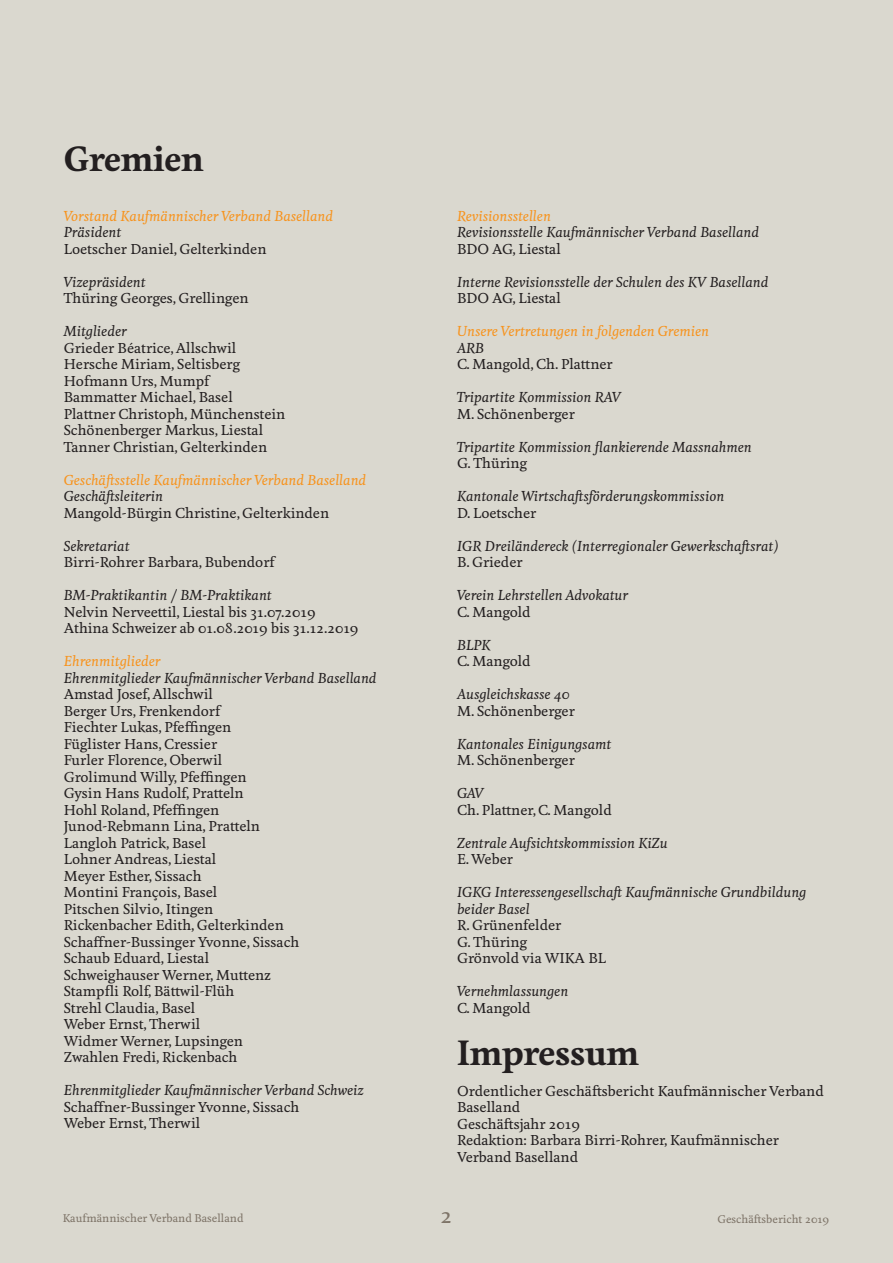
<style>
.page{position:relative;width:893px;height:1263px;background:#dad8cf}
.page>*{position:absolute;margin:0;border:0;box-sizing:border-box;transform-origin:0 0}
.t1{font:700 33px "Feijoa";letter-spacing:-.01em;color:#231f20}
.t2{font:500 21px "Feijoa";color:#7e7468}
.t3{font:500 13.5px/16.5px "Feijoa";color:#231f20}
.t4{font:italic 500 13.5px/16.5px "Feijoa";color:#231f20}
.t5{font:italic 500 13.5px "Feijoa";color:#f7931d}
.t6{font:500 10.5px "Feijoa";color:#7e7468}
</style>
<div class="page">
<h1 class="t1" style="left:64px;top:135px;width:142px">Gremien</h1>
<p class="t5" style="left:64px;top:207px;width:271px">Vorstand Kaufmännischer Verband Baselland</p>
<p class="t4" style="left:64px;top:225px;width:59px">Präsident</p>
<p class="t3" style="left:64px;top:241px;width:204px">Loetscher Daniel, Gelterkinden</p>
<p class="t4" style="left:64px;top:274px;width:83px">Vizepräsident</p>
<p class="t3" style="left:64px;top:291px;width:186px">Thüring Georges, Grellingen</p>
<p class="t4" style="left:64px;top:324px;width:65px">Mitglieder</p>
<p class="t3" style="left:64px;top:340px;width:223px">Grieder Béatrice, Allschwil<br>Hersche Miriam, Seltisberg<br>Hofmann Urs, Mumpf<br>Bammatter Michael, Basel<br>Plattner Christoph, Münchenstein<br>Schönenberger Markus, Liestal<br>Tanner Christian, Gelterkinden</p>
<p class="t5" style="left:64px;top:471px;width:304px">Geschäftsstelle Kaufmännischer Verband Baselland</p>
<p class="t4" style="left:64px;top:489px;width:101px">Geschäftsleiterin</p>
<p class="t3" style="left:64px;top:505px;width:267px">Mangold-Bürgin Christine, Gelterkinden</p>
<p class="t4" style="left:64px;top:538px;width:67px">Sekretariat</p>
<p class="t3" style="left:64px;top:555px;width:212px">Birri-Rohrer Barbara, Bubendorf</p>
<p class="t4" style="left:64px;top:588px;width:209px">BM-Praktikantin / BM-Praktikant</p>
<p class="t3" style="left:64px;top:604px;width:296px">Nelvin Nerveettil, Liestal bis 31.07.2019<br>Athina Schweizer ab 01.08.2019 bis 31.12.2019</p>
<p class="t5" style="left:64px;top:653px;width:98px">Ehrenmitglieder</p>
<p class="t4" style="left:64px;top:670px;width:314px">Ehrenmitglieder Kaufmännischer Verband Baselland</p>
<p class="t3" style="left:64px;top:687px;width:237px">Amstad Josef, Allschwil<br>Berger Urs, Frenkendorf<br>Fiechter Lukas, Pfeffingen<br>Füglister Hans, Cressier<br>Furler Florence, Oberwil<br>Grolimund Willy, Pfeffingen<br>Gysin Hans Rudolf, Pratteln<br>Hohl Roland, Pfeffingen<br>Junod-Rebmann Lina, Pratteln<br>Langloh Patrick, Basel<br>Lohner Andreas, Liestal<br>Meyer Esther, Sissach<br>Montini François, Basel<br>Pitschen Silvio, Itingen<br>Rickenbacher Edith, Gelterkinden<br>Schaffner-Bussinger Yvonne, Sissach<br>Schaub Eduard, Liestal<br>Schweighauser Werner, Muttenz<br>Stampfli Rolf, Bättwil-Flüh<br>Strehl Claudia, Basel<br>Weber Ernst, Therwil<br>Widmer Werner, Lupsingen<br>Zwahlen Fredi, Rickenbach</p>
<p class="t4" style="left:64px;top:1083px;width:302px">Ehrenmitglieder Kaufmännischer Verband Schweiz</p>
<p class="t3" style="left:64px;top:1099px;width:237px">Schaffner-Bussinger Yvonne, Sissach<br>Weber Ernst, Therwil</p>
<p class="t5" style="left:457px;top:207px;width:95px">Revisionsstellen</p>
<p class="t4" style="left:457px;top:225px;width:303px">Revisionsstelle Kaufmännischer Verband Baselland</p>
<p class="t3" style="left:457px;top:241px;width:105px">BDO AG, Liestal</p>
<p class="t4" style="left:457px;top:274px;width:313px">Interne Revisionsstelle der Schulen des KV Baselland</p>
<p class="t3" style="left:457px;top:290px;width:105px">BDO AG, Liestal</p>
<p class="t5" style="left:457px;top:323px;width:254px">Unsere Vertretungen in folgenden Gremien</p>
<p class="t4" style="left:457px;top:340px;width:29px">ARB</p>
<p class="t3" style="left:457px;top:356px;width:157px">C. Mangold, Ch. Plattner</p>
<p class="t4" style="left:457px;top:390px;width:165px">Tripartite Kommission RAV</p>
<p class="t3" style="left:457px;top:406px;width:119px">M. Schönenberger</p>
<p class="t4" style="left:457px;top:439px;width:296px">Tripartite Kommission flankierende Massnahmen</p>
<p class="t3" style="left:457px;top:455px;width:72px">G. Thüring</p>
<p class="t4" style="left:457px;top:488px;width:269px">Kantonale Wirtschaftsförderungskommission</p>
<p class="t3" style="left:457px;top:505px;width:81px">D. Loetscher</p>
<p class="t4" style="left:457px;top:538px;width:323px">IGR Dreiländereck (Interregionaler Gewerkschaftsrat)</p>
<p class="t3" style="left:457px;top:554px;width:67px">B. Grieder</p>
<p class="t4" style="left:457px;top:587px;width:173px">Verein Lehrstellen Advokatur</p>
<p class="t3" style="left:457px;top:604px;width:75px">C. Mangold</p>
<p class="t4" style="left:457px;top:637px;width:35px">BLPK</p>
<p class="t3" style="left:457px;top:653px;width:75px">C. Mangold</p>
<p class="t4" style="left:457px;top:686px;width:114px">Ausgleichskasse 40</p>
<p class="t3" style="left:457px;top:703px;width:119px">M. Schönenberger</p>
<p class="t4" style="left:457px;top:736px;width:156px">Kantonales Einigungsamt</p>
<p class="t3" style="left:457px;top:752px;width:119px">M. Schönenberger</p>
<p class="t4" style="left:457px;top:785px;width:28px">GAV</p>
<p class="t3" style="left:457px;top:802px;width:156px">Ch. Plattner, C. Mangold</p>
<p class="t4" style="left:457px;top:835px;width:212px">Zentrale Aufsichtskommission KiZu</p>
<p class="t3" style="left:457px;top:851px;width:57px">E. Weber</p>
<p class="t4" style="left:457px;top:884px;width:351px">IGKG Interessengesellschaft Kaufmännische Grundbildung beider Basel</p>
<p class="t3" style="left:457px;top:917px;width:150px">R. Grünenfelder<br>G. Thüring<br>Grönvold via WIKA BL</p>
<p class="t4" style="left:457px;top:983px;width:113px">Vernehmlassungen</p>
<p class="t3" style="left:457px;top:1000px;width:75px">C. Mangold</p>
<h1 class="t1" style="left:457px;top:1029px;width:184px">Impressum</h1>
<p class="t3" style="left:457px;top:1083px;width:368px">Ordentlicher Geschäftsbericht Kaufmännischer Verband<br>Baselland<br>Geschäftsjahr 2019<br>Redaktion: Barbara Birri-Rohrer, Kaufmännischer<br>Verband Baselland</p>
<p class="t6" style="left:63px;top:1212px;width:182px">Kaufmännischer Verband Baselland</p>
<h2 class="t2" style="left:441px;top:1201px;width:13px">2</h2>
<p class="t6" style="left:718px;top:1212px;width:113px">Geschäftsbericht 2019</p>
</div>
